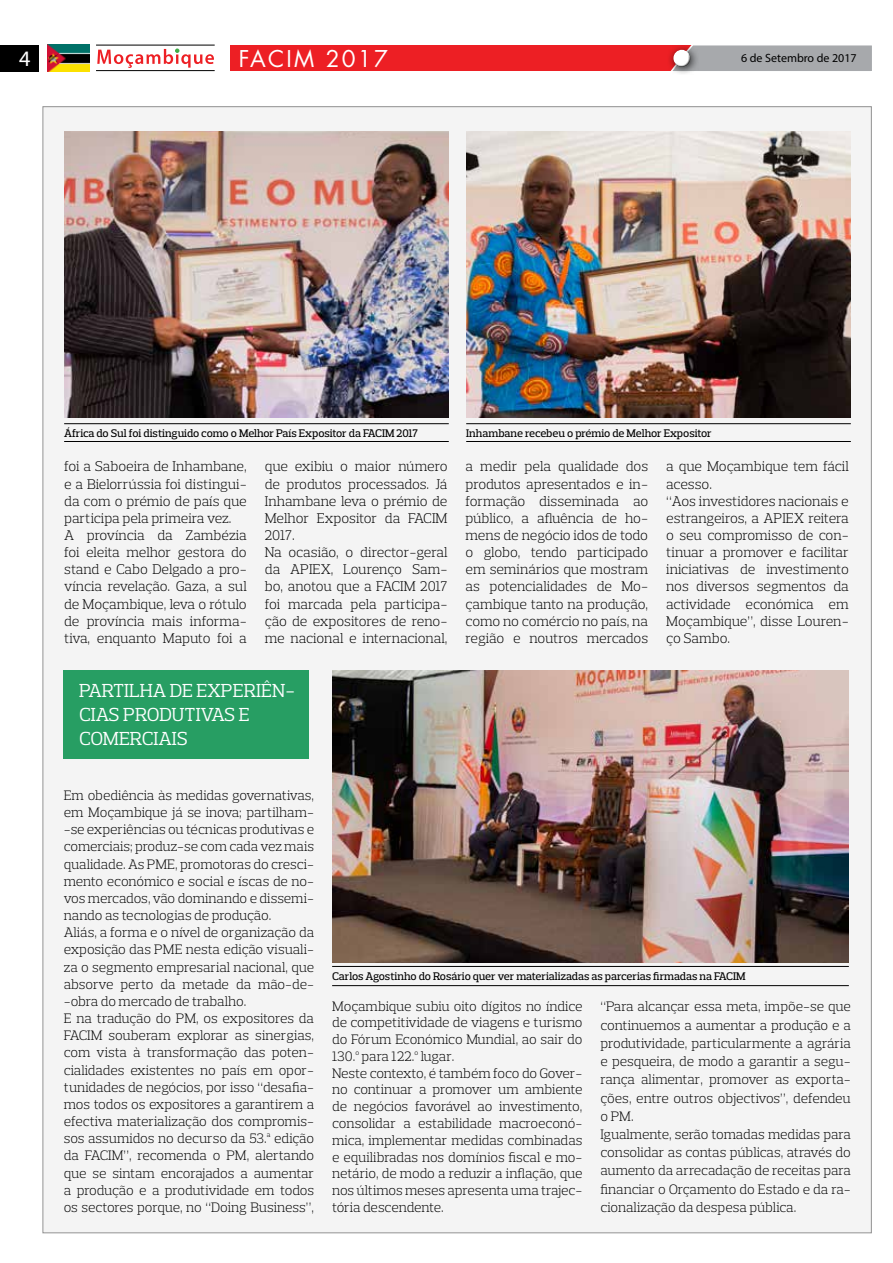
<style>
.page{position:relative;width:893px;height:1263px;background:#fff}
.page>*{position:absolute;margin:0;border:0;box-sizing:border-box;transform-origin:0 0}
.t1{font:22.5px "Futura";letter-spacing:.1em;color:#fff}
.t2{font:22.2px "Myriad Pro";color:#fff}
.t3{font:19.2px/24px "Prelo Slab";color:#fff}
.t4{font:300 14.25px/17.1px "Prelo Slab";letter-spacing:-.01em;color:#000}
.t5{font:300 13.95px/17.1px "Prelo Slab";letter-spacing:-.01em;color:#000}
.t6{font:12px "Myriad Pro";color:#000}
.t7{font:500 11.25px "Prelo Slab";letter-spacing:-.01em;color:#000}
</style>
<div class="page">
<div style="left:230px;top:45px;width:642px;height:26px;background:#ed1f24"></div>
<div style="left:699px;top:45px;width:173px;height:26px;background:#a7a9ac"></div>
<div style="left:667px;top:44px;width:32px;height:32px;background:#000;opacity:.75"></div>
<div style="left:672px;top:49px;width:20px;height:14px;background:#fff;opacity:.75"></div>
<div style="left:672px;top:52px;width:20px;height:17px;background:#000;opacity:.75"></div>
<hr style="left:96px;top:70px;width:119px;height:1px;background:#000">
<svg style="left:97px;top:48px;width:117px;height:20px"></svg>
<hr style="left:96px;top:45px;width:119px;height:1px;background:#000">
<img style="left:48px;top:45px;width:41px;height:26px">
<div style="left:43px;top:107px;width:828px;height:1126px;background:#f4f4f4"></div>
<div style="left:0;top:45px;width:39px;height:26px;background:#000"></div>
<hr style="left:64px;top:423px;width:385px;height:1px;background:#000">
<hr style="left:466px;top:423px;width:385px;height:1px;background:#000">
<hr style="left:332px;top:966px;width:517px;height:1px;background:#000">
<hr style="left:64px;top:441px;width:385px;height:1px;background:#000">
<hr style="left:466px;top:441px;width:385px;height:1px;background:#000">
<hr style="left:332px;top:985px;width:517px;height:1px;background:#000">
<img style="left:64px;top:131px;width:384px;height:287px">
<img style="left:466px;top:131px;width:385px;height:287px">
<img style="left:332px;top:670px;width:517px;height:292px">
<div style="left:64px;top:670px;width:245px;height:88px;background:#279e63"></div>
<h2 class="t2" style="left:19px;top:45px;width:13px">4</h2>
<h1 class="t1" style="left:239px;top:43px;width:150px">FACIM 2017</h1>
<p class="t6" style="left:741px;top:51px;width:117px">6 de Setembro de 2017</p>
<p class="t7" style="left:64px;top:426px;width:355px">África do Sul foi distinguido como o Melhor País Expositor da FACIM 2017</p>
<p class="t7" style="left:466px;top:426px;width:247px">Inhambane recebeu o prémio de Melhor Expositor</p>
<p class="t4" style="left:64px;top:458px;width:184px">foi a Saboeira de Inhambane, e a Bielorrússia foi distingui&shy;da com o prémio de país que participa pela primeira vez.<br>A província da Zambézia foi eleita melhor gestora do stand e Cabo Delgado a pro&shy;víncia revelação. Gaza, a sul de Moçambique, leva o rótulo de província mais informa&shy;tiva, enquanto Maputo foi a</p>
<p class="t4" style="left:265px;top:458px;width:184px">que exibiu o maior número de produtos processados. Já<br>Inhambane leva o prémio de<br>Melhor Expositor da FACIM<br>2017.<br>Na ocasião, o director-geral da APIEX, Lourenço Sam&shy;bo, anotou que a FACIM 2017 foi marcada pela participa&shy;ção de expositores de reno&shy;me nacional e internacional,</p>
<p class="t4" style="left:465px;top:458px;width:184px;text-align:justify">a medir pela qualidade dos produtos apresentados e in&shy;formação disseminada ao público, a afluência de ho&shy;mens de negócio idos de todo o globo, tendo participado em seminários que mostram as potencialidades de Mo&shy;çambique tanto na produção, como no comércio no país, na região e noutros mercados</p>
<p class="t4" style="left:666px;top:458px;width:184px">a que Moçambique tem fácil acesso.<br>“Aos investidores nacionais e estrangeiros, a APIEX reitera o seu compromisso de con&shy;tinuar a promover e facilitar iniciativas de investimento nos diversos segmentos da actividade económica em<br>Moçambique”, disse Louren&shy;ço Sambo.</p>
<h3 class="t3" style="left:79px;top:678px;width:217px">PARTILHA DE EXPERIÊN-<br>CIAS PRODUTIVAS E<br>COMERCIAIS</h3>
<p class="t5" style="left:64px;top:786px;width:252px">Em obediência às medidas governativas, em Moçambique já se inova; partilham--se experiências ou técnicas produtivas e comerciais; produz-se com cada vez mais qualidade. As PME, promotoras do cresci&shy;mento económico e social e íscas de no&shy;vos mercados, vão dominando e dissemi&shy;nando as tecnologias de produção.<br>Aliás, a forma e o nível de organização da exposição das PME nesta edição visuali&shy;za o segmento empresarial nacional, que absorve perto da metade da mão-de--obra do mercado de trabalho.<br>E na tradução do PM, os expositores da FACIM souberam explorar as sinergias, com vista à transformação das poten&shy;cialidades existentes no país em opor&shy;tunidades de negócios, por isso “desafia&shy;mos todos os expositores a garantirem a efectiva materialização dos compromis&shy;sos assumidos no decurso da 53.ª edição da FACIM”, recomenda o PM, alertando que se sintam encorajados a aumentar a produção e a produtividade em todos os sectores porque, no “Doing Business”,</p>
<p class="t7" style="left:332px;top:969px;width:415px">Carlos Agostinho do Rosário quer ver materializadas as parcerias firmadas na FACIM</p>
<p class="t5" style="left:332px;top:997px;width:252px">Moçambique subiu oito dígitos no índice de competitividade de viagens e turismo do Fórum Económico Mundial, ao sair do 130.º para 122.º lugar.<br>Neste contexto, é também foco do Gover&shy;no continuar a promover um ambiente de negócios favorável ao investimento, consolidar a estabilidade macroeconó&shy;mica, implementar medidas combinadas e equilibradas nos domínios fiscal e mo&shy;netário, de modo a reduzir a inflação, que nos últimos meses apresenta uma trajec&shy;tória descendente.</p>
<p class="t5" style="left:600px;top:997px;width:252px;line-height:18.3px">“Para alcançar essa meta, impõe-se que continuemos a aumentar a produção e a produtividade, particularmente a agrária e pesqueira, de modo a garantir a segu&shy;rança alimentar, promover as exporta&shy;ções, entre outros objectivos”, defendeu o PM.<br>Igualmente, serão tomadas medidas para consolidar as contas públicas, através do aumento da arrecadação de receitas para financiar o Orçamento do Estado e da ra&shy;cionalização da despesa pública.</p>
</div>
